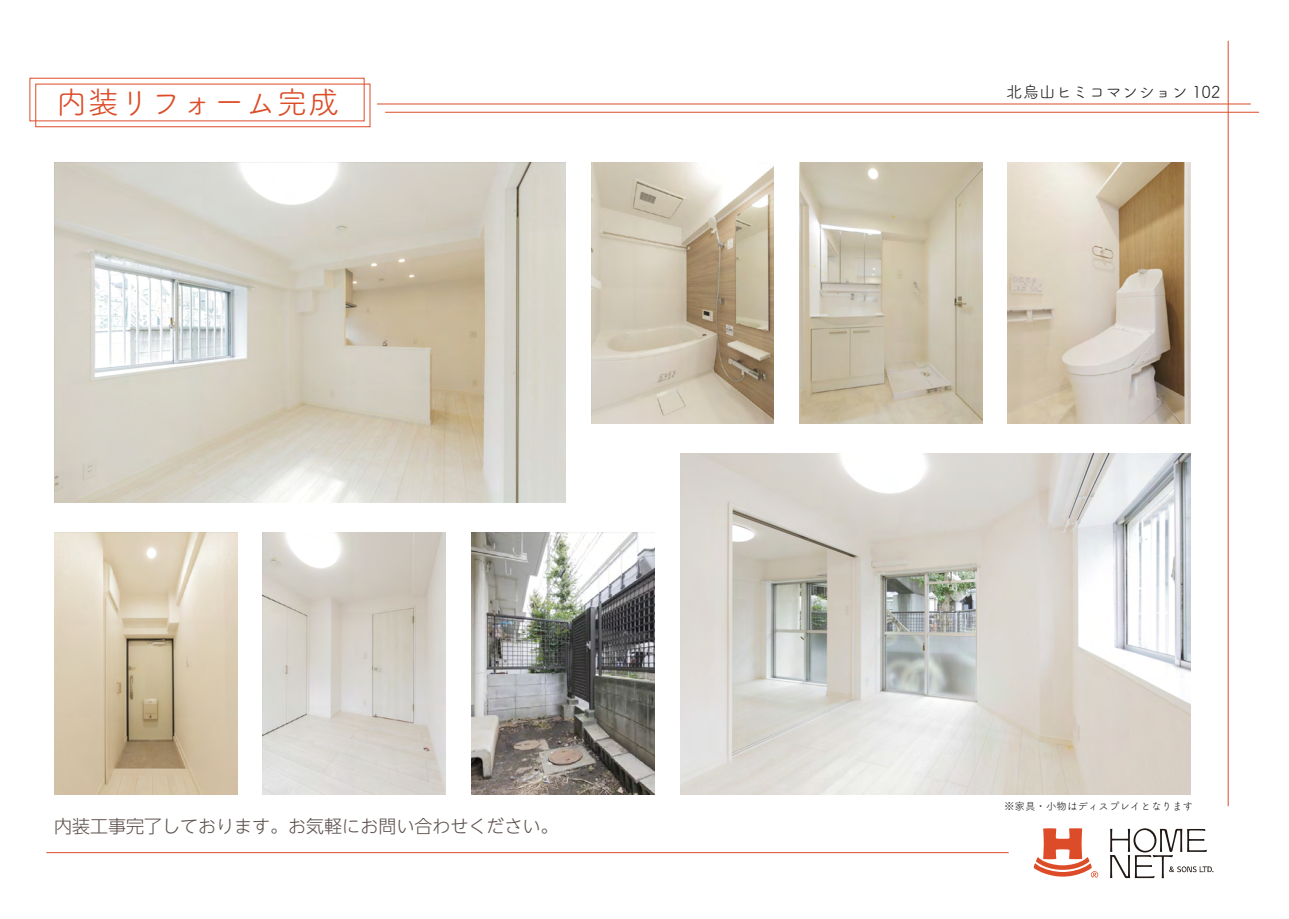
<style>
.page{position:relative;width:1289px;height:919px;background:#fff}
.page>*{position:absolute;margin:0;border:0;box-sizing:border-box;transform-origin:0 0}
.t1{font:31.5px "Tsuku A Rd Gothic Std R";color:#dc4c27}
.t2{font:300 18px "UD Shin Go NT Pro";color:#5c504c}
.t3{font:16.5px "Tsuku A Rd Gothic Std R";color:#231f20}
.t4{font:10.5px "Tsuku A Rd Gothic Std R";color:#231f20}
</style>
<div class="page">
<hr style="left:377px;top:104px;width:873px;height:1px;background:#dc4c27">
<hr style="left:385px;top:112px;width:873px;height:1px;background:#dc4c27">
<hr style="left:46px;top:852px;width:962px;height:1px;background:#dc4c27">
<div style="left:30px;top:78px;width:334px;height:43px;border:1px solid #dc4c27"></div>
<div style="left:35px;top:84px;width:335px;height:43px;border:1px solid #dc4c27"></div>
<svg style="left:1033px;top:828px;width:65px;height:49px"></svg>
<svg style="left:1110px;top:828px;width:103px;height:50px"></svg>
<hr style="left:1227px;top:41px;width:1px;height:765px;background:#dc4c27">
<img style="left:55px;top:162px;width:510px;height:340px">
<img style="left:680px;top:453px;width:510px;height:341px">
<img style="left:591px;top:162px;width:182px;height:261px">
<img style="left:799px;top:162px;width:183px;height:261px">
<img style="left:1007px;top:162px;width:183px;height:261px">
<img style="left:54px;top:532px;width:183px;height:262px">
<img style="left:263px;top:532px;width:182px;height:262px">
<img style="left:471px;top:532px;width:183px;height:262px">
<h1 class="t1" style="left:56px;top:78px;width:285px">内装リフォーム完成</h1>
<p class="t2" style="left:54px;top:811px;width:506px">内装工事完了しております。お気軽にお問い合わせください。</p>
<p class="t3" style="left:1006px;top:79px;width:216px">北烏山ヒミコマンション 102</p>
<p class="t4" style="left:1004px;top:797px;width:190px">※家具・小物はディスプレイとなります</p>
</div>
